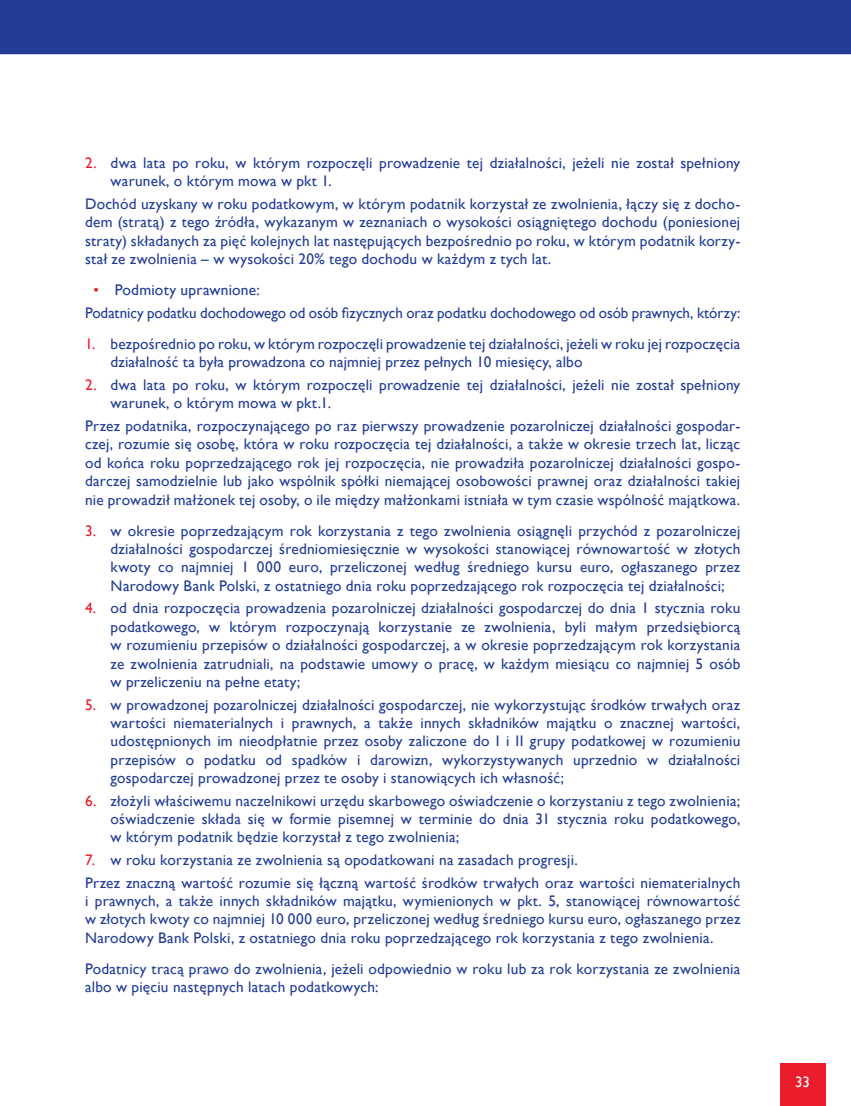
<style>
.page{position:relative;width:851px;height:1106px;background:#fff}
.page>*{position:absolute;margin:0;border:0;box-sizing:border-box;transform-origin:0 0}
.t1{font:15.45px "Gill Sans";letter-spacing:.01em;color:#233d94}
.t2{font:15.3px/18.3px "Gill Sans";letter-spacing:.01em;color:#233d94;text-align:justify}
.t3{font:15px "Gill Sans";color:#fff}
.s1{color:#ea1d2c}
</style>
<div class="page">
<div style="left:779px;top:1063px;width:46px;height:43px;background:#ea1d2c"></div>
<div style="left:0;top:0;width:850px;height:54px;background:#233d94"></div>
<p class="t2" style="left:111px;top:154px;width:631px;text-indent:-26px"><span class="s1">2.</span> dwa lata po roku, w którym rozpoczęli prowadzenie tej działalności, jeżeli nie został spełniony warunek, o którym mowa w pkt 1.</p>
<p class="t2" style="left:85px;top:195px;width:656px">Dochód uzyskany w roku podatkowym, w którym podatnik korzystał ze zwolnienia, łączy się z docho&shy;dem (stratą) z tego źródła, wykazanym w zeznaniach o wysokości osiągniętego dochodu (poniesionej straty) składanych za pięć kolejnych lat następujących bezpośrednio po roku, w którym podatnik korzy&shy;stał ze zwolnienia – w wysokości 20% tego dochodu w każdym z tych lat.</p>
<p class="t1" style="left:94px;top:281px;width:168px"><span class="s1">•</span> Podmioty uprawnione:</p>
<p class="t2" style="left:85px;top:304px;width:656px">Podatnicy podatku dochodowego od osób fizycznych oraz podatku dochodowego od osób prawnych, którzy:</p>
<p class="t2" style="left:111px;top:335px;width:631px;text-indent:-26px"><span class="s1">1.</span> bezpośrednio po roku, w którym rozpoczęli prowadzenie tej działalności, jeżeli w roku jej rozpoczęcia działalność ta była prowadzona co najmniej przez pełnych 10 miesięcy, albo</p>
<p class="t2" style="left:111px;top:376px;width:631px;text-indent:-26px"><span class="s1">2.</span> dwa lata po roku, w którym rozpoczęli prowadzenie tej działalności, jeżeli nie został spełniony warunek, o którym mowa w pkt.1.</p>
<p class="t2" style="left:85px;top:417px;width:656px">Przez podatnika, rozpoczynającego po raz pierwszy prowadzenie pozarolniczej działalności gospodar&shy;czej, rozumie się osobę, która w roku rozpoczęcia tej działalności, a także w okresie trzech lat, licząc od końca roku poprzedzającego rok jej rozpoczęcia, nie prowadziła pozarolniczej działalności gospo&shy;darczej samodzielnie lub jako wspólnik spółki niemającej osobowości prawnej oraz działalności takiej nie prowadził małżonek tej osoby, o ile między małżonkami istniała w tym czasie wspólność majątkowa.</p>
<p class="t2" style="left:111px;top:521px;width:631px;text-indent:-26px"><span class="s1">3.</span> w okresie poprzedzającym rok korzystania z tego zwolnienia osiągnęli przychód z pozarolniczej działalności gospodarczej średniomiesięcznie w wysokości stanowiącej równowartość w złotych kwoty co najmniej 1 000 euro, przeliczonej według średniego kursu euro, ogłaszanego przez Narodowy Bank Polski, z ostatniego dnia roku poprzedzającego rok rozpoczęcia tej działalności;</p>
<p class="t2" style="left:111px;top:599px;width:631px;text-indent:-26px"><span class="s1">4.</span> od dnia rozpoczęcia prowadzenia pozarolniczej działalności gospodarczej do dnia 1 stycznia roku podatkowego, w którym rozpoczynają korzystanie ze zwolnienia, byli małym przedsiębiorcą w rozumieniu przepisów o działalności gospodarczej, a w okresie poprzedzającym rok korzystania ze zwolnienia zatrudniali, na podstawie umowy o pracę, w każdym miesiącu co najmniej 5 osób w przeliczeniu na pełne etaty;</p>
<p class="t2" style="left:111px;top:695px;width:631px;text-indent:-26px"><span class="s1">5.</span> w prowadzonej pozarolniczej działalności gospodarczej, nie wykorzystując środków trwałych oraz wartości niematerialnych i prawnych, a także innych składników majątku o znacznej wartości, udostępnionych im nieodpłatnie przez osoby zaliczone do I i II grupy podatkowej w rozumieniu przepisów o podatku od spadków i darowizn, wykorzystywanych uprzednio w działalności gospodarczej prowadzonej przez te osoby i stanowiących ich własność;</p>
<p class="t2" style="left:111px;top:791px;width:631px;text-indent:-26px"><span class="s1">6.</span> złożyli właściwemu naczelnikowi urzędu skarbowego oświadczenie o korzystaniu z tego zwolnienia; oświadczenie składa się w formie pisemnej w terminie do dnia 31 stycznia roku podatkowego, w którym podatnik będzie korzystał z tego zwolnienia;</p>
<p class="t2" style="left:85px;top:848px;width:656px;line-height:22.6px"><span class="s1">7.</span> w roku korzystania ze zwolnienia są opodatkowani na zasadach progresji.<br>Przez znaczną wartość rozumie się łączną wartość środków trwałych oraz wartości niematerialnych</p>
<p class="t2" style="left:85px;top:892px;width:656px">i prawnych, a także innych składników majątku, wymienionych w pkt. 5, stanowiącej równowartość w złotych kwoty co najmniej 10 000 euro, przeliczonej według średniego kursu euro, ogłaszanego przez Narodowy Bank Polski, z ostatniego dnia roku poprzedzającego rok korzystania z tego zwolnienia.</p>
<p class="t2" style="left:85px;top:959px;width:656px">Podatnicy tracą prawo do zwolnienia, jeżeli odpowiednio w roku lub za rok korzystania ze zwolnienia albo w pięciu następnych latach podatkowych:</p>
<p class="t3" style="left:795px;top:1072px;width:16px">33</p>
</div>
